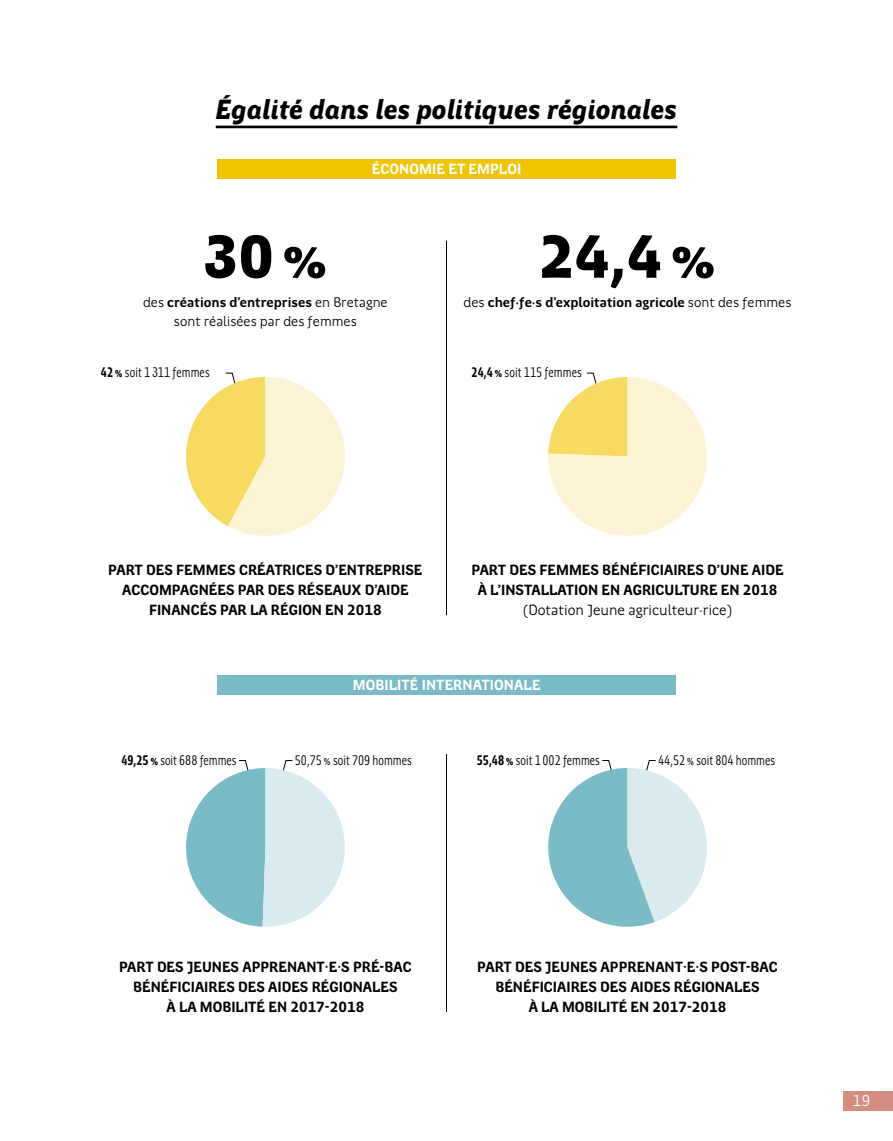
<style>
.page{position:relative;width:893px;height:1141px;background:#fff}
.page>*{position:absolute;margin:0;border:0;box-sizing:border-box;transform-origin:0 0}
.t1{font:900 61.25px "Region Bretagne New";color:#000}
.t2{font:italic 900 28px "Region Bretagne New";color:#000}
.t3{font:15.75px "Region Bretagne New";color:#fff}
.t4{font:700 14.88px/19.8px "Region Bretagne New";color:#000;text-align:center}
.t5{font:700 14.88px "Region Bretagne New";letter-spacing:.005em;color:#fff}
.t6{font:14.88px "Region Bretagne New";color:#000}
.t7{font:14px "Region Bretagne Cond New";color:#000}
.t8{font:14px/19.2px "Region Bretagne New";color:#000;text-align:center}
.t9{font:700 14px "Region Bretagne New";color:#000}
.s1{font-weight:700}
.s2{font-weight:400}
</style>
<div class="page">
<div style="left:217px;top:159px;width:459px;height:20px;background:#f0c400"></div>
<div style="left:217px;top:675px;width:459px;height:20px;background:#7bbbc7"></div>
<div style="left:843px;top:1091px;width:50px;height:20px;background:#d48d7e"></div>
<hr style="left:216px;top:126px;width:461px;height:2px;background:#000">
<hr style="left:446px;top:241px;width:1px;height:374px;background:#000">
<hr style="left:446px;top:754px;width:1px;height:258px;background:#000">
<svg style="left:186px;top:373px;width:159px;height:163px"></svg>
<svg style="left:548px;top:373px;width:70px;height:74px"></svg>
<svg style="left:548px;top:377px;width:159px;height:159px;fill:#fdf4d6"></svg>
<svg style="left:186px;top:760px;width:159px;height:167px"></svg>
<svg style="left:548px;top:760px;width:159px;height:167px"></svg>
<h2 class="t2" style="left:216px;top:94px;width:463px">Égalité dans les politiques régionales</h2>
<p class="t5" style="left:372px;top:161px;width:151px">ÉCONOMIE ET EMPLOI</p>
<h1 class="t1" style="left:203px;top:223px;width:127px">30%</h1>
<p class="t8" style="left:143px;top:293px;width:246px">des <span class="s1">créations d’entreprises</span> en Bretagne sont réalisées par des femmes</p>
<h1 class="t1" style="left:539px;top:223px;width:179px">24,4%</h1>
<p class="t9" style="left:464px;top:295px;width:329px"><span class="s2">des</span> chef·fe·s d’exploitation agricole <span class="s2">sont des femmes</span></p>
<p class="t7" style="left:101px;top:364px;width:110px"><span class="s1">42%</span> soit 1 311 femmes</p>
<p class="t7" style="left:472px;top:364px;width:112px"><span class="s1">24,4%</span> soit 115 femmes</p>
<p class="t4" style="left:108px;top:561px;width:316px">PART DES FEMMES CRÉATRICES D’ENTREPRISE<br>ACCOMPAGNÉES PAR DES RÉSEAUX D’AIDE<br>FINANCÉS PAR LA RÉGION EN 2018</p>
<p class="t4" style="left:471px;top:561px;width:314px">PART DES FEMMES BÉNÉFICIAIRES D’UNE AIDE<br>À L’INSTALLATION EN AGRICULTURE EN 2018</p>
<p class="t6" style="left:523px;top:602px;width:211px">(Dotation Jeune agriculteur·rice)</p>
<p class="t5" style="left:353px;top:677px;width:190px">MOBILITÉ INTERNATIONALE</p>
<p class="t7" style="left:121px;top:752px;width:117px"><span class="s1">49,25%</span> soit 688 femmes</p>
<p class="t7" style="left:295px;top:752px;width:118px">50,75% soit 709 hommes</p>
<p class="t7" style="left:477px;top:752px;width:124px"><span class="s1">55,48%</span> soit 1 002 femmes</p>
<p class="t7" style="left:658px;top:752px;width:118px">44,52% soit 804 hommes</p>
<p class="t4" style="left:119px;top:958px;width:294px">PART DES JEUNES APPRENANT·E·S PRÉ-BAC<br>BÉNÉFICIAIRES DES AIDES RÉGIONALES<br>À LA MOBILITÉ EN 2017-2018</p>
<p class="t4" style="left:477px;top:958px;width:302px">PART DES JEUNES APPRENANT·E·S POST-BAC<br>BÉNÉFICIAIRES DES AIDES RÉGIONALES<br>À LA MOBILITÉ EN 2017-2018</p>
<p class="t3" style="left:852px;top:1092px;width:20px">19</p>
</div>
